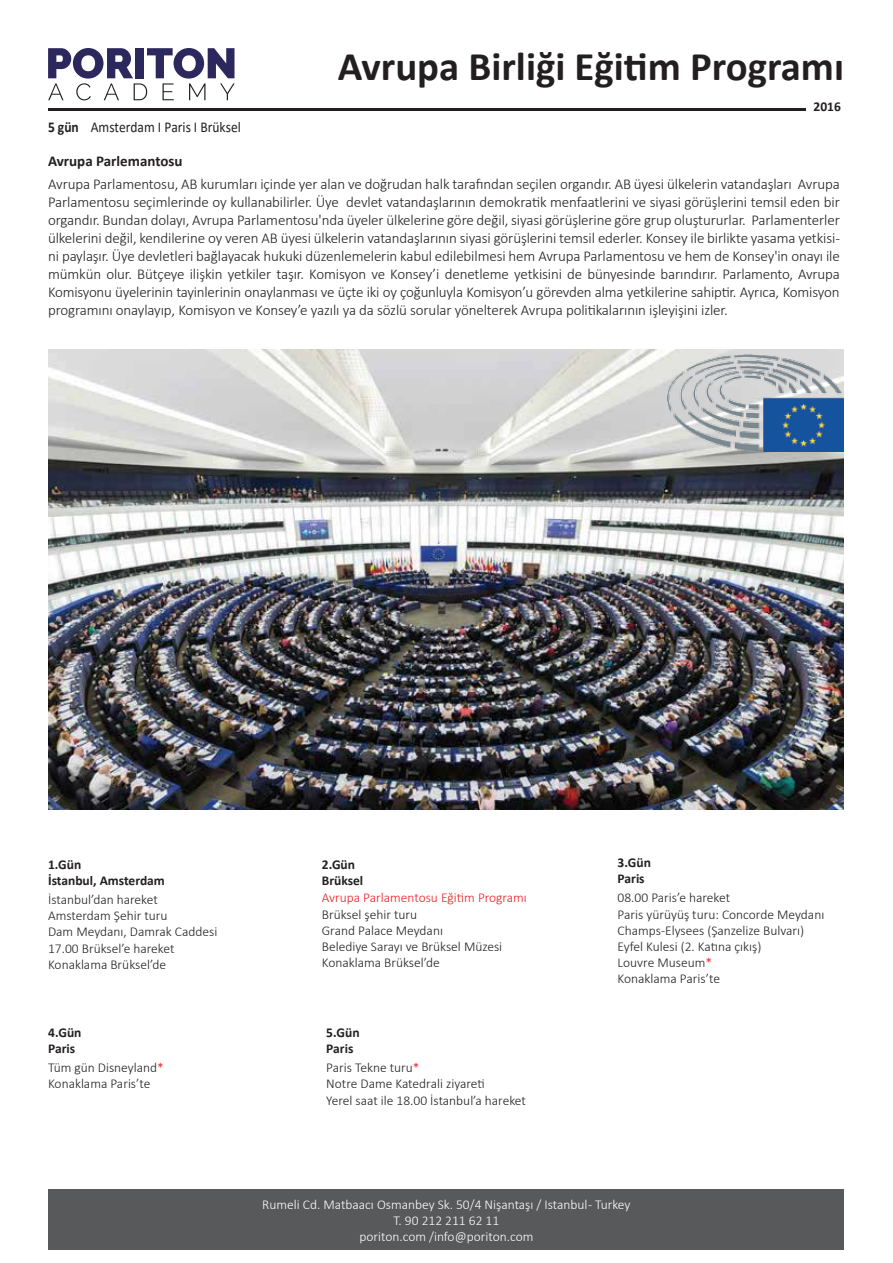
<style>
.page{position:relative;width:893px;height:1263px;background:#fff}
.page>*{position:absolute;margin:0;border:0;box-sizing:border-box;transform-origin:0 0}
.t1{font:700 40.8px "Calibri";color:#231f20}
.t2{font:300 15px/18px "Calibri";letter-spacing:-.01em;color:#231f20;text-align:justify}
.t3{font:15px "Calibri";color:#231f20;scale:.9 1}
.t4{font:700 15px "Calibri";color:#231f20}
.t5{font:300 13.5px/16.2px "Calibri";color:#231f20}
.t6{font:300 13.5px/16.2px "Calibri";color:#fff;text-align:center}
.t7{font:700 13.5px/16.2px "Calibri";color:#231f20}
.t8{font:300 13.5px "Calibri";color:#ed1d24}
.s1{font-weight:700}
.s2{color:#ed1d24}
</style>
<div class="page">
<div style="left:48px;top:1189px;width:796px;height:60px;background:#58595b"></div>
<hr style="left:48px;top:109px;width:758px;height:2px;background:#231f20">
<img style="left:48px;top:349px;width:796px;height:460px">
<img style="left:667px;top:355px;width:177px;height:96px">
<svg style="left:48px;top:48px;width:187px;height:52px"></svg>
<h1 class="t1" style="left:338px;top:37px;width:508px">Avrupa Birliği Eğitim Programı</h1>
<p class="t3" style="left:48px;top:117px;width:216px"><span class="s1">5 gün</span> Amsterdam I Paris I Brüksel</p>
<p class="t7" style="left:813px;top:98px;width:29px">2016</p>
<p class="t4" style="left:48px;top:150px;width:136px">Avrupa Parlemantosu</p>
<p class="t2" style="left:48px;top:175px;width:793px">Avrupa Parlamentosu, AB kurumları içinde yer alan ve doğrudan halk tarafından seçilen organdır. AB üyesi ülkelerin vatandaşları Avrupa Parlamentosu seçimlerinde oy kullanabilirler. Üye devlet vatandaşlarının demokratik menfaatlerini ve siyasi görüşlerini temsil eden bir organdır. Bundan dolayı, Avrupa Parlamentosu'nda üyeler ülkelerine göre değil, siyasi görüşlerine göre grup oluştururlar. Parlamenterler ülkelerini değil, kendilerine oy veren AB üyesi ülkelerin vatandaşlarının siyasi görüşlerini temsil ederler. Konsey ile birlikte yasama yetkisi&shy;ni paylaşır. Üye devletleri bağlayacak hukuki düzenlemelerin kabul edilebilmesi hem Avrupa Parlamentosu ve hem de Konsey'in onayı ile mümkün olur. Bütçeye ilişkin yetkiler taşır. Komisyon ve Konsey’i denetleme yetkisini de bünyesinde barındırır. Parlamento, Avrupa Komisyonu üyelerinin tayinlerinin onaylanması ve üçte iki oy çoğunluyla Komisyon’u görevden alma yetkilerine sahiptir. Ayrıca, Komisyon programını onaylayıp, Komisyon ve Konsey’e yazılı ya da sözlü sorular yönelterek Avrupa politikalarının işleyişini izler.</p>
<p class="t7" style="left:48px;top:855px;width:118px">1.Gün<br>İstanbul, Amsterdam</p>
<p class="t5" style="left:48px;top:891px;width:171px">İstanbul’dan hareket<br>Amsterdam Şehir turu<br>Dam Meydanı, Damrak Caddesi<br>17.00 Brüksel’e hareket<br>Konaklama Brüksel’de</p>
<p class="t7" style="left:48px;top:1024px;width:35px">4.Gün<br>Paris</p>
<p class="t5" style="left:48px;top:1059px;width:117px">Tüm gün Disneyland<span class="s2">*<br></span>Konaklama Paris’te</p>
<p class="t7" style="left:322px;top:855px;width:43px">2.Gün<br>Brüksel</p>
<p class="t8" style="left:322px;top:889px;width:207px">Avrupa Parlamentosu Eğitim Programı</p>
<p class="t5" style="left:322px;top:906px;width:182px">Brüksel şehir turu<br>Grand Palace Meydanı<br>Belediye Sarayı ve Brüksel Müzesi<br>Konaklama Brüksel’de</p>
<p class="t7" style="left:326px;top:1024px;width:35px">5.Gün<br>Paris</p>
<p class="t5" style="left:326px;top:1059px;width:201px">Paris Tekne turu<span class="s2">*<br></span>Notre Dame Katedrali ziyareti<br>Yerel saat ile 18.00 İstanbul’a hareket</p>
<p class="t7" style="left:618px;top:854px;width:35px">3.Gün<br>Paris</p>
<p class="t5" style="left:618px;top:890px;width:208px">08.00 Paris’e hareket<br>Paris yürüyüş turu: Concorde Meydanı<br>Champs-Elysees (Şanzelize Bulvarı)<br>Eyfel Kulesi (2. Katına çıkış)<br>Louvre Museum<span class="s2">*<br></span>Konaklama Paris’te</p>
<p class="t6" style="left:260px;top:1196px;width:374px">Osman Ağa mh. Çilek Sokak Akel İşhanı No:1 D.40-41 İstanbul - Turkey</p>
<p class="t6" style="left:381px;top:1212px;width:129px">T: + 90 (216) xxx xxx xxx</p>
<p class="t6" style="left:340px;top:1228px;width:62px">www.seasa</p>
<p class="t6" style="left:427px;top:1228px;width:125px">.tr <span class="s1">I</span> info@seasa.com.tr</p>
<p class="t6" style="left:262px;top:1196px;width:370px">Rumeli Cd. Matbaacı Osmanbey Sk. 50/4 Nişantaşı / Istanbul - Turkey<br>T. 90 212 211 62 11<br>poriton.com /info@poriton.com</p>
</div>
